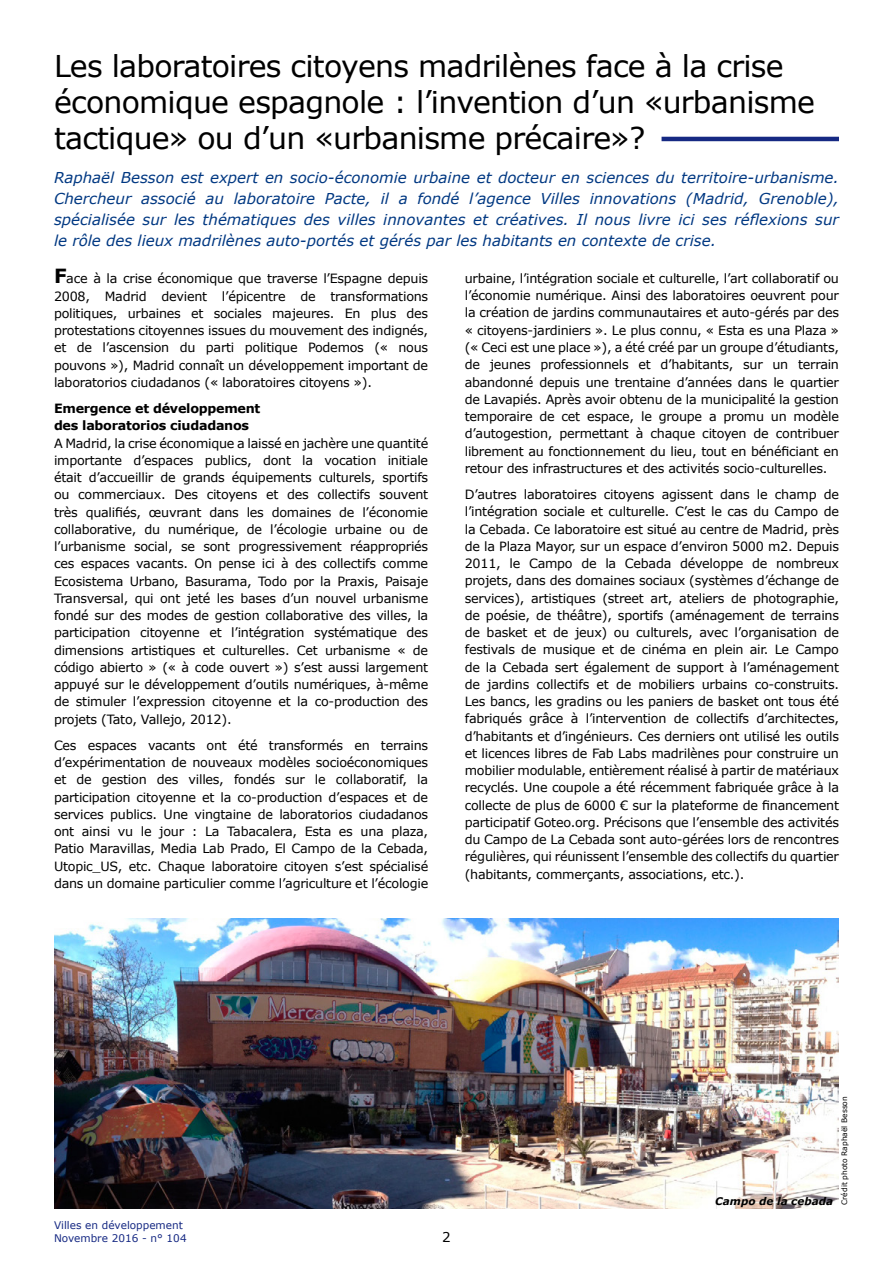
<style>
.page{position:relative;width:893px;height:1263px;background:#fff}
.page>*{position:absolute;margin:0;border:0;box-sizing:border-box;transform-origin:0 0}
.t1{font:30px/36px "Verdana";letter-spacing:-.025em;color:#000}
.t2{font:italic 15px/21px "Verdana";color:#003882;text-align:justify}
.t3{font:13.5px "Verdana";color:#000}
.t4{font:12.75px/17.2px "Verdana";letter-spacing:-.02em;color:#000;text-align:justify}
.t5{font:700 12.75px/17.2px "Verdana";letter-spacing:-.02em;color:#000}
.t6{font:10.5px/12.6px "Verdana";color:#162983}
.t7{font:italic 700 10.5px "Verdana";color:#000}
.t8{font:7.5px "Verdana";color:#000}
.s1{font-weight:700;font-size:19.5px}
</style>
<div class="page">
<hr style="left:662px;top:137px;width:177px;height:4px;background:#162983">
<img style="left:54px;top:918px;width:785px;height:291px">
<h1 class="t1" style="left:54px;top:48px;width:763px">Les laboratoires citoyens madrilènes face à la crise économique espagnole : l’invention d’un «urbanisme tactique» ou d’un «urbanisme précaire»?</h1>
<p class="t2" style="left:54px;top:167px;width:786px">Raphaël Besson est expert en socio-économie urbaine et docteur en sciences du territoire-urbanisme.<br>Chercheur associé au laboratoire Pacte, il a fondé l’agence Villes innovations (Madrid, Grenoble), spécialisée sur les thématiques des villes innovantes et créatives. Il nous livre ici ses réflexions sur le rôle des lieux madrilènes auto-portés et gérés par les habitants en contexte de crise.</p>
<p class="t4" style="left:54px;top:270px;width:376px"><span class="s1">F</span>ace à la crise économique que traverse l’Espagne depuis 2008, Madrid devient l’épicentre de transformations politiques, urbaines et sociales majeures. En plus des protestations citoyennes issues du mouvement des indignés, et de l’ascension du parti politique Podemos (« nous pouvons »), Madrid connaît un développement important de laboratorios ciudadanos (« laboratoires citoyens »).</p>
<p class="t5" style="left:54px;top:399px;width:208px">Emergence et développement des laboratorios ciudadanos</p>
<p class="t4" style="left:54px;top:434px;width:376px">A Madrid, la crise économique a laissé en jachère une quantité importante d’espaces publics, dont la vocation initiale était d’accueillir de grands équipements culturels, sportifs ou commerciaux. Des citoyens et des collectifs souvent très qualifiés, œuvrant dans les domaines de l’économie collaborative, du numérique, de l’écologie urbaine ou de l’urbanisme social, se sont progressivement réappropriés ces espaces vacants. On pense ici à des collectifs comme Ecosistema Urbano, Basurama, Todo por la Praxis, Paisaje Transversal, qui ont jeté les bases d’un nouvel urbanisme fondé sur des modes de gestion collaborative des villes, la participation citoyenne et l’intégration systématique des dimensions artistiques et culturelles. Cet urbanisme « de código abierto » (« à code ouvert ») s’est aussi largement appuyé sur le développement d’outils numériques, à-même de stimuler l’expression citoyenne et la co-production des projets (Tato, Vallejo, 2012).</p>
<p class="t4" style="left:54px;top:736px;width:376px">Ces espaces vacants ont été transformés en terrains d’expérimentation de nouveaux modèles socioéconomiques et de gestion des villes, fondés sur le collaboratif, la participation citoyenne et la co-production d’espaces et de services publics. Une vingtaine de laboratorios ciudadanos ont ainsi vu le jour : La Tabacalera, Esta es una plaza, Patio Maravillas, Media Lab Prado, El Campo de la Cebada, Utopic_US, etc. Chaque laboratoire citoyen s’est spécialisé dans un domaine particulier comme l’agriculture et l’écologie</p>
<p class="t4" style="left:465px;top:270px;width:376px">urbaine, l’intégration sociale et culturelle, l’art collaboratif ou l’économie numérique. Ainsi des laboratoires oeuvrent pour la création de jardins communautaires et auto-gérés par des « citoyens-jardiniers ». Le plus connu, « Esta es una Plaza » (« Ceci est une place »), a été créé par un groupe d’étudiants, de jeunes professionnels et d’habitants, sur un terrain abandonné depuis une trentaine d’années dans le quartier de Lavapiés. Après avoir obtenu de la municipalité la gestion temporaire de cet espace, le groupe a promu un modèle d’autogestion, permettant à chaque citoyen de contribuer librement au fonctionnement du lieu, tout en bénéficiant en retour des infrastructures et des activités socio-culturelles.</p>
<p class="t4" style="left:465px;top:486px;width:376px">D’autres laboratoires citoyens agissent dans le champ de l’intégration sociale et culturelle. C’est le cas du Campo de la Cebada. Ce laboratoire est situé au centre de Madrid, près de la Plaza Mayor, sur un espace d’environ 5000 m2. Depuis 2011, le Campo de la Cebada développe de nombreux projets, dans des domaines sociaux (systèmes d’échange de services), artistiques (street art, ateliers de photographie, de poésie, de théâtre), sportifs (aménagement de terrains de basket et de jeux) ou culturels, avec l’organisation de festivals de musique et de cinéma en plein air. Le Campo de la Cebada sert également de support à l’aménagement de jardins collectifs et de mobiliers urbains co-construits.<br>Les bancs, les gradins ou les paniers de basket ont tous été fabriqués grâce à l’intervention de collectifs d’architectes, d’habitants et d’ingénieurs. Ces derniers ont utilisé les outils et licences libres de Fab Labs madrilènes pour construire un mobilier modulable, entièrement réalisé à partir de matériaux recyclés. Une coupole a été récemment fabriquée grâce à la collecte de plus de 6000 € sur la plateforme de financement participatif Goteo.org. Précisons que l’ensemble des activités du Campo de La Cebada sont auto-gérées lors de rencontres régulières, qui réunissent l’ensemble des collectifs du quartier (habitants, commerçants, associations, etc.).</p>
<p class="t6" style="left:54px;top:1219px;width:134px">Villes en développement<br>Novembre 2016 - n° 104</p>
<p class="t3" style="left:442px;top:1228px;width:10px">2</p>
<p class="t7" style="left:715px;top:1193px;width:119px">Campo de la cebada</p>
<p class="t8" style="left:839px;top:1205px;width:110px;rotate:-90deg">Crédit photo Raphaël Besson</p>
</div>
